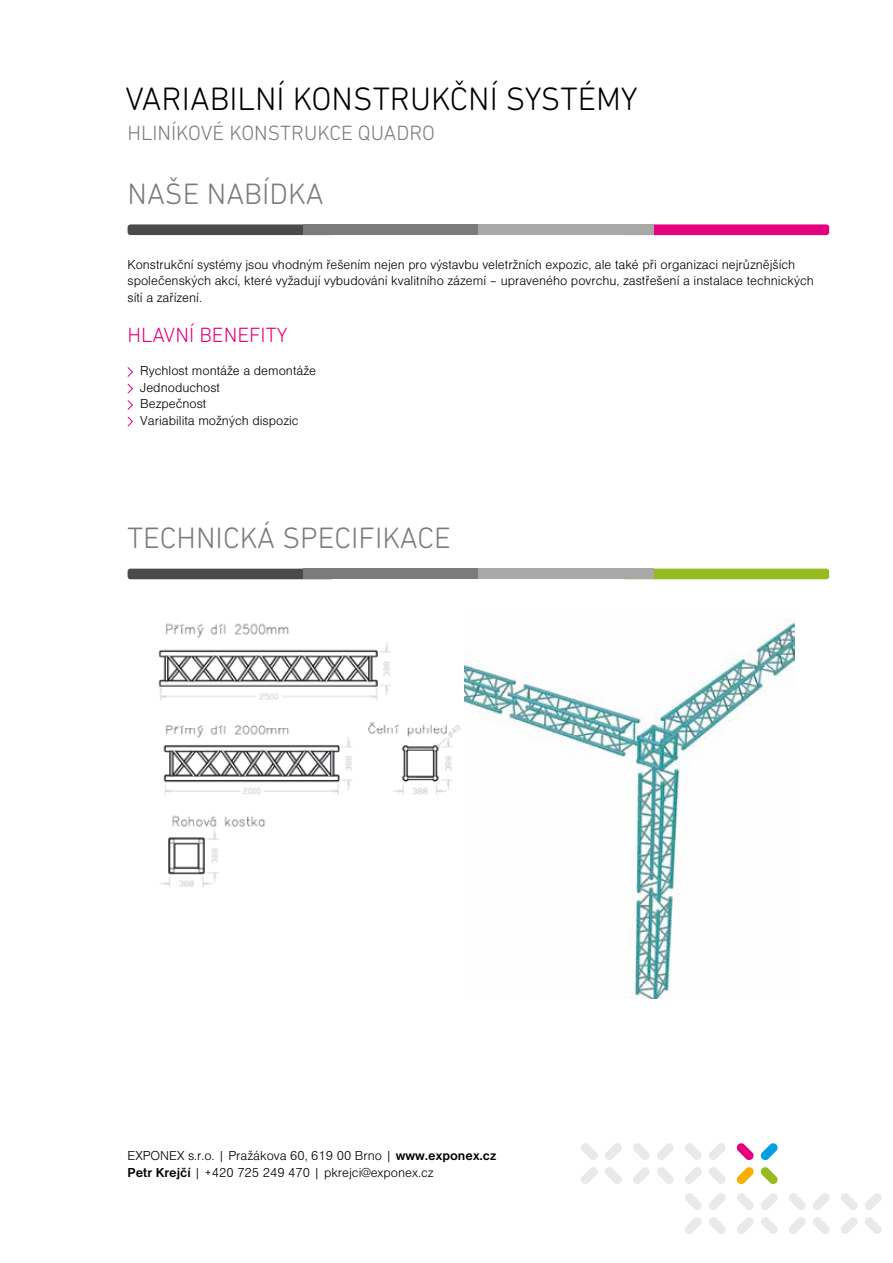
<style>
.page{position:relative;width:893px;height:1263px;background:#fff}
.page>*{position:absolute;margin:0;border:0;box-sizing:border-box;transform-origin:0 0}
.t1{font:300 33px "DIN Next Rounded LT Pro";color:#000}
.t2{font:300 30px "DIN Next Rounded LT Pro";color:#7c7b7b}
.t3{font:300 21px "DIN Next Rounded LT Pro";color:#7c7b7b}
.t4{font:300 21px "DIN Next Rounded LT Pro";color:#e6007d}
.t5{font:300 13.5px/16.5px "Nimbus Sans DCE";color:#000}
.s1{font-weight:700}
</style>
<div class="page">
<svg style="left:709px;top:1167px;width:17px;height:17px"></svg>
<svg style="left:685px;top:1143px;width:17px;height:17px"></svg>
<svg style="left:709px;top:1143px;width:17px;height:17px"></svg>
<svg style="left:685px;top:1167px;width:17px;height:17px"></svg>
<svg style="left:657px;top:1167px;width:17px;height:17px"></svg>
<svg style="left:633px;top:1143px;width:17px;height:17px"></svg>
<svg style="left:657px;top:1143px;width:17px;height:17px"></svg>
<svg style="left:633px;top:1167px;width:17px;height:17px"></svg>
<svg style="left:737px;top:1167px;width:17px;height:17px"></svg>
<svg style="left:761px;top:1143px;width:16px;height:17px"></svg>
<svg style="left:761px;top:1167px;width:16px;height:17px"></svg>
<svg style="left:737px;top:1143px;width:17px;height:17px"></svg>
<svg style="left:761px;top:1217px;width:16px;height:17px"></svg>
<svg style="left:737px;top:1193px;width:17px;height:17px"></svg>
<svg style="left:761px;top:1193px;width:16px;height:17px"></svg>
<svg style="left:737px;top:1217px;width:17px;height:17px"></svg>
<svg style="left:709px;top:1217px;width:17px;height:17px"></svg>
<svg style="left:685px;top:1193px;width:17px;height:17px"></svg>
<svg style="left:709px;top:1193px;width:17px;height:17px"></svg>
<svg style="left:685px;top:1217px;width:17px;height:17px"></svg>
<svg style="left:813px;top:1217px;width:16px;height:17px"></svg>
<svg style="left:789px;top:1193px;width:16px;height:17px"></svg>
<svg style="left:813px;top:1193px;width:16px;height:17px"></svg>
<svg style="left:789px;top:1217px;width:16px;height:17px"></svg>
<svg style="left:605px;top:1167px;width:17px;height:17px"></svg>
<svg style="left:581px;top:1143px;width:17px;height:17px"></svg>
<svg style="left:605px;top:1143px;width:17px;height:17px"></svg>
<svg style="left:581px;top:1167px;width:17px;height:17px"></svg>
<svg style="left:865px;top:1217px;width:16px;height:17px"></svg>
<svg style="left:841px;top:1193px;width:16px;height:17px"></svg>
<svg style="left:865px;top:1193px;width:16px;height:17px"></svg>
<svg style="left:841px;top:1217px;width:16px;height:17px"></svg>
<svg style="left:127px;top:367px;width:6px;height:60px"></svg>
<div style="left:128px;top:224px;width:206px;height:11px;background:#4a4a49;border-radius:3px"></div>
<div style="left:623px;top:224px;width:206px;height:11px;background:#e6007d;border-radius:3px"></div>
<div style="left:303px;top:224px;width:175px;height:11px;background:#7c7b7b"></div>
<div style="left:478px;top:224px;width:176px;height:11px;background:#a8a8a7"></div>
<div style="left:128px;top:569px;width:206px;height:10px;background:#4a4a49;border-radius:3px"></div>
<div style="left:623px;top:569px;width:206px;height:10px;background:#95bb20;border-radius:3px"></div>
<div style="left:303px;top:569px;width:175px;height:10px;background:#7c7b7b"></div>
<div style="left:478px;top:569px;width:176px;height:10px;background:#a8a8a7"></div>
<img style="left:158px;top:623px;width:307px;height:265px">
<img style="left:465px;top:620px;width:329px;height:379px">
<h1 class="t1" style="left:125px;top:80px;width:514px">VARIABILNÍ KONSTRUKČNÍ SYSTÉMY</h1>
<h3 class="t3" style="left:128px;top:121px;width:309px">HLINÍKOVÉ KONSTRUKCE QUADRO</h3>
<h2 class="t2" style="left:128px;top:177px;width:198px">NAŠE NABÍDKA</h2>
<p class="t5" style="left:128px;top:256px;width:688px">Konstrukční systémy jsou vhodným řešením nejen pro výstavbu veletržních expozic, ale také při organizaci nejrůznějších společenských akcí, které vyžadují vybudování kvalitního zázemí – upraveného povrchu, zastřešení a instalace technických sítí a zařízení.</p>
<h3 class="t4" style="left:128px;top:323px;width:161px">HLAVNÍ BENEFITY</h3>
<p class="t5" style="left:140px;top:363px;width:177px">Rychlost montáže a demontáže<br>Jednoduchost<br>Bezpečnost<br>Variabilita možných dispozic</p>
<h2 class="t2" style="left:128px;top:521px;width:325px">TECHNICKÁ SPECIFIKACE</h2>
<p class="t5" style="left:128px;top:1148px;width:370px">EXPONEX s.r.o. | Pražákova 60, 619 00 Brno | <span class="s1">www.exponex.cz<br>Petr Krejčí</span> | +420 725 249 470 | pkrejci@exponex.cz</p>
</div>
